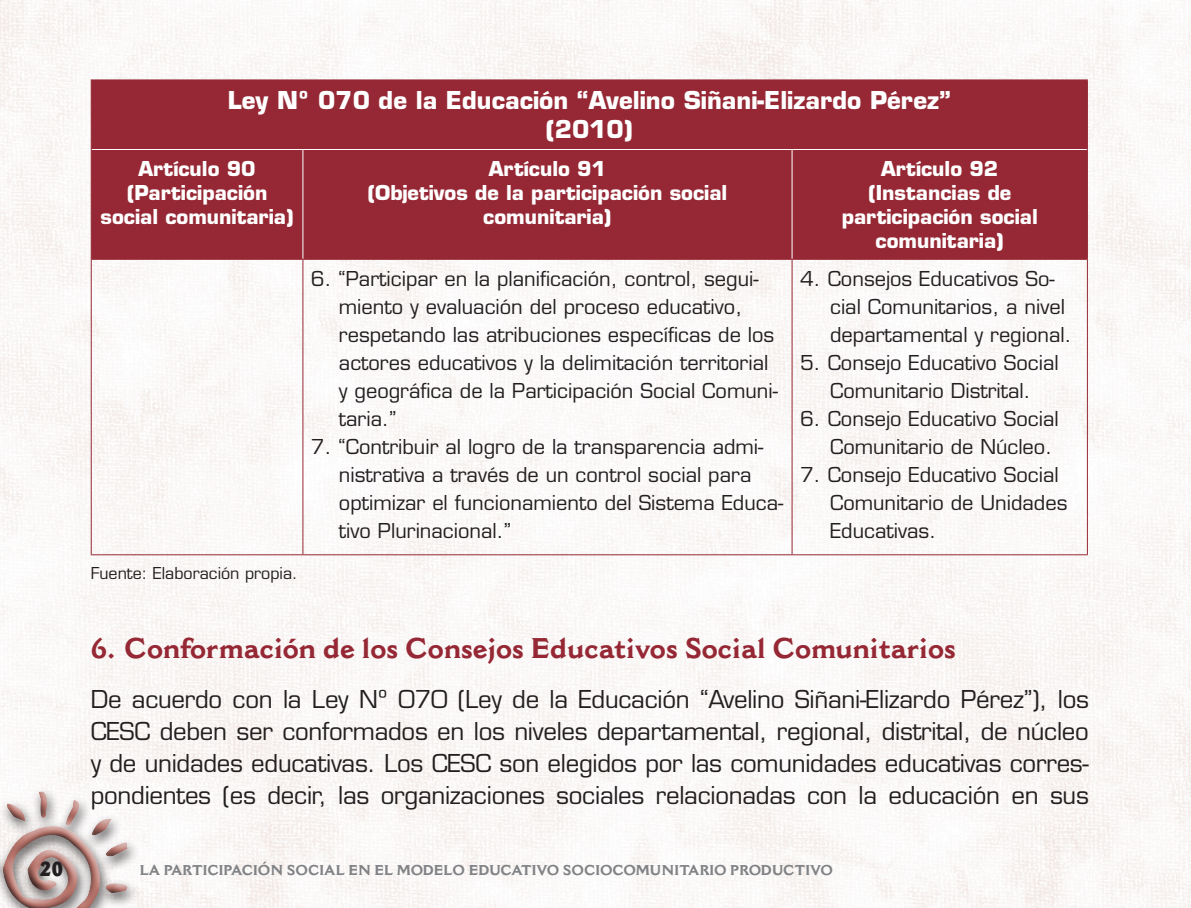
<style>
.page{position:relative;width:1191px;height:908px;background:#fff}
.page>*{position:absolute;margin:0;border:0;box-sizing:border-box;transform-origin:0 0}
._01_Sub_1{font:700 28px "Cantoria MT Std";color:#952834}
._01_Texto_base{font:24px/32px "Eurostile LT Std";letter-spacing:-.01em;color:#231f20;text-align:justify}
._01_título_columna{font:700 24px "Eurostile LT Std";color:#fff}
._01_texto_cuadro{font:20px/28px "Eurostile LT Std";color:#231f20}
._01_título_columna-2{font:700 20px/24px "Eurostile LT Std";color:#fff;text-align:center}
.t1{font:800 20px "Cantoria MT Std";color:#231f20}
._01_Texto_base-2{font:16px "Eurostile LT Std";color:#231f20}
.t2{font:700 14px "Cantoria MT Std";color:#808285}
</style>
<div class="page">
<img style="left:0;top:0;width:1191px;height:907px">
<div style="left:0;top:786px;width:140px;height:121px;background:#231f20;opacity:.81"></div>
<div style="left:0;top:788px;width:133px;height:119px;background:#231f20;opacity:.75"></div>
<div style="left:92px;top:80px;width:995px;height:179px;background:#952834"></div>
<hr style="left:92px;top:149px;width:211px;height:1px;background:#fff">
<hr style="left:303px;top:149px;width:489px;height:1px;background:#fff">
<hr style="left:302px;top:150px;width:1px;height:109px;background:#fff">
<hr style="left:792px;top:149px;width:295px;height:1px;background:#fff">
<hr style="left:791px;top:150px;width:1px;height:109px;background:#fff">
<hr style="left:91px;top:80px;width:1px;height:69px;background:#952834">
<hr style="left:91px;top:79px;width:212px;height:1px;background:#952834">
<hr style="left:303px;top:79px;width:489px;height:1px;background:#952834">
<hr style="left:792px;top:79px;width:296px;height:1px;background:#952834">
<hr style="left:1087px;top:80px;width:1px;height:69px;background:#952834">
<hr style="left:91px;top:149px;width:1px;height:110px;background:#952834">
<hr style="left:1087px;top:149px;width:1px;height:110px;background:#952834">
<hr style="left:91px;top:260px;width:1px;height:294px;background:#952834">
<hr style="left:91px;top:259px;width:212px;height:1px;background:#952834">
<hr style="left:91px;top:554px;width:212px;height:1px;background:#952834">
<hr style="left:302px;top:260px;width:1px;height:294px;background:#952834">
<hr style="left:303px;top:259px;width:489px;height:1px;background:#952834">
<hr style="left:303px;top:554px;width:489px;height:1px;background:#952834">
<hr style="left:791px;top:260px;width:1px;height:294px;background:#952834">
<hr style="left:792px;top:259px;width:296px;height:1px;background:#952834">
<hr style="left:1087px;top:260px;width:1px;height:294px;background:#952834">
<hr style="left:792px;top:554px;width:296px;height:1px;background:#952834">
<p class="_01_título_columna" style="left:228px;top:86px;width:724px">Ley Nº 070 de la Educación “Avelino Siñani-Elizardo Pérez”</p>
<p class="_01_título_columna" style="left:545px;top:114px;width:89px">(2010)</p>
<p class="_01_título_columna-2" style="left:139px;top:156px;width:118px">Artículo 90</p>
<p class="_01_título_columna-2" style="left:100px;top:180px;width:195px">(Participación social comunitaria)</p>
<p class="_01_título_columna-2" style="left:489px;top:156px;width:119px">Artículo 91</p>
<p class="_01_título_columna-2" style="left:367px;top:180px;width:361px">(Objetivos de la participación social comunitaria)</p>
<p class="_01_título_columna-2" style="left:881px;top:156px;width:119px">Artículo 92</p>
<p class="_01_título_columna-2" style="left:841px;top:180px;width:198px">(Instancias de participación social comunitaria)</p>
<p class="_01_Texto_base-2" style="left:91px;top:563px;width:208px">Fuente: Elaboración propia.</p>
<p class="_01_texto_cuadro" style="left:339px;top:264px;width:440px;text-indent:-28px">6. “Participar en la planificación, control, segui&shy;miento y evaluación del proceso educativo, respetando las atribuciones específicas de los actores educativos y la delimitación territorial y geográfica de la Participación Social Comuni&shy;taria.”</p>
<p class="_01_texto_cuadro" style="left:339px;top:432px;width:446px;text-indent:-28px">7. “Contribuir al logro de la transparencia admi&shy;nistrativa a través de un control social para optimizar el funcionamiento del Sistema Educa&shy;tivo Plurinacional.”</p>
<p class="_01_texto_cuadro" style="left:830px;top:264px;width:243px;text-indent:-30px">4. Consejos Educativos So&shy;cial Comunitarios, a nivel departamental y regional.</p>
<p class="_01_texto_cuadro" style="left:800px;top:348px;width:260px;text-align:center">5. Consejo Educativo Social<br>Comunitario Distrital.</p>
<p class="_01_texto_cuadro" style="left:830px;top:404px;width:230px;text-indent:-30px">6. Consejo Educativo Social<br>Comunitario de Núcleo.</p>
<p class="_01_texto_cuadro" style="left:830px;top:460px;width:239px;text-indent:-30px">7. Consejo Educativo Social<br>Comunitario de Unidades<br>Educativas.</p>
<p class="_01_Sub_1" style="left:91px;top:631px;width:866px">6. Conformación de los Consejos Educativos Social Comunitarios</p>
<p class="_01_Texto_base" style="left:91px;top:682px;width:999px">De acuerdo con la Ley Nº 070 (Ley de la Educación “Avelino Siñani-Elizardo Pérez”), los CESC deben ser conformados en los niveles departamental, regional, distrital, de núcleo y de unidades educativas. Los CESC son elegidos por las comunidades educativas corres&shy;pondientes (es decir, las organizaciones sociales relacionadas con la educación en sus</p>
<p class="t1" style="left:40px;top:856px;width:25px">20</p>
<p class="t2" style="left:140px;top:861px;width:694px">LA PARTICIPACIÓN SOCIAL EN EL MODELO EDUCATIVO SOCIOCOMUNITARIO PRODUCTIVO</p>
</div>
